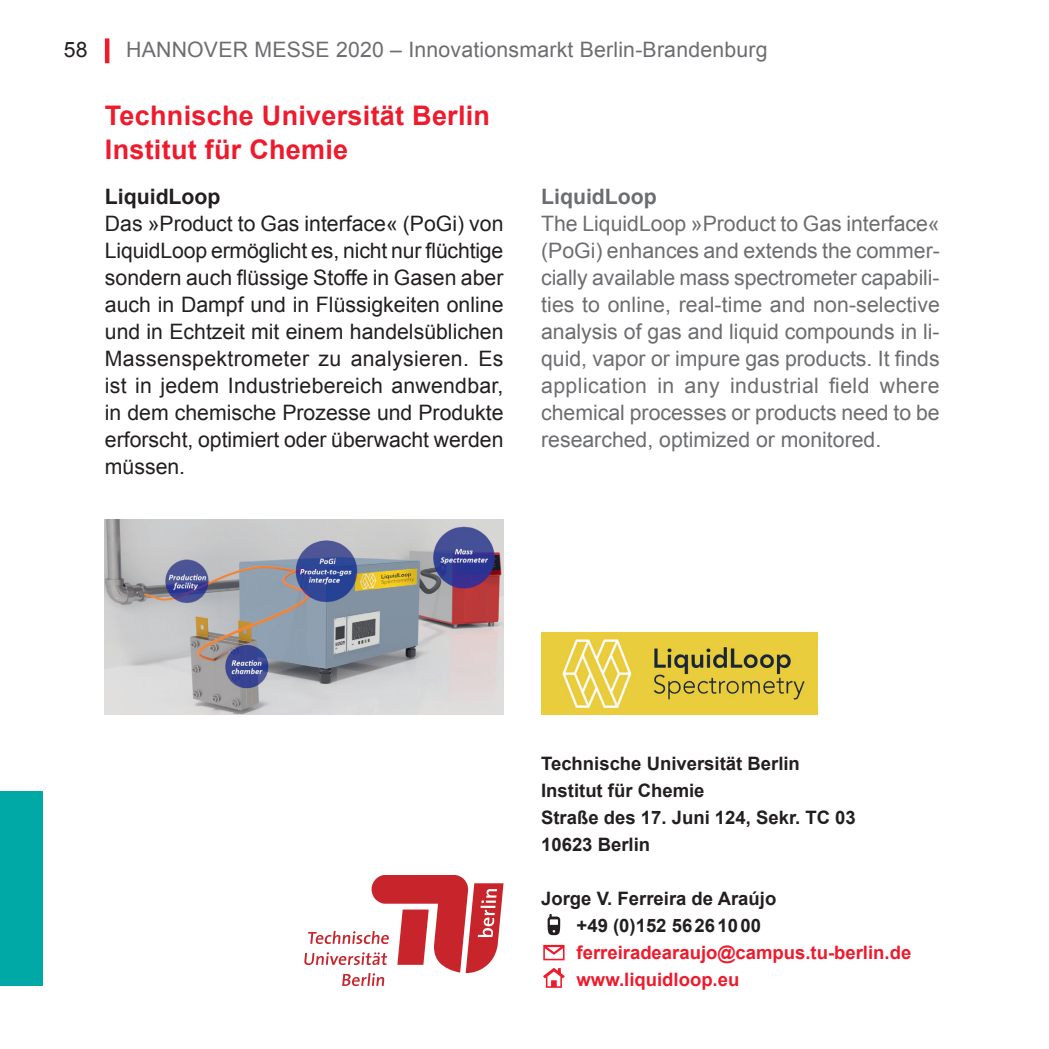
<style>
.page{position:relative;width:1049px;height:1049px;background:#fff}
.page>*{position:absolute;margin:0;border:0;box-sizing:border-box;transform-origin:0 0}
.t1{font:700 27px/34.2px "Arial";letter-spacing:.01em;color:#ee1b2d}
.t2{font:21.25px/27px "Arial";letter-spacing:.01em;color:#6c6d70;text-align:justify}
.t3{font:21.25px/27px "Arial";color:#231f20;text-align:justify}
.t4{font:700 21.25px "Arial";color:#231f20}
.t5{font:700 21.25px "Arial";color:#6c6d70}
.t6{font:700 18.5px/27px "Arial";color:#231f20}
.t7{font:700 18.5px/27px "Arial";color:#ee1b2d}
</style>
<div class="page">
<img style="left:104px;top:38px;width:6px;height:26px">
<hr style="left:105px;top:38px;width:4px;height:25px;background:#ee1b2d">
<div style="left:0;top:791px;width:43px;height:195px;background:#00a9a5"></div>
<svg style="left:304px;top:875px;width:199px;height:111px"></svg>
<svg style="left:548px;top:914px;width:12px;height:21px"></svg>
<svg style="left:543px;top:945px;width:21px;height:15px"></svg>
<svg style="left:543px;top:968px;width:22px;height:20px"></svg>
<img style="left:105px;top:519px;width:398px;height:195px">
<img style="left:541px;top:633px;width:277px;height:81px">
<p class="t3" style="left:64px;top:37px;width:25px">58</p>
<p class="t2" style="left:126px;top:37px;width:643px">HANNOVER MESSE 2020 – Innovationsmarkt Berlin-Brandenburg</p>
<p class="t1" style="left:105px;top:99px;width:387px">Technische Universität Berlin<br>Institut für Chemie</p>
<p class="t4" style="left:105px;top:183px;width:117px">LiquidLoop</p>
<p class="t3" style="left:105px;top:210px;width:400px">Das »Product to Gas interface« (PoGi) von LiquidLoop ermöglicht es, nicht nur flüchtige sondern auch flüssige Stoffe in Gasen aber auch in Dampf und in Flüssigkeiten online und in Echtzeit mit einem handelsüblichen Massenspektrometer zu analysieren. Es ist in jedem Industriebereich anwendbar, in dem chemische Prozesse und Produkte erforscht, optimiert oder überwacht werden müssen.</p>
<p class="t5" style="left:541px;top:183px;width:117px">LiquidLoop</p>
<p class="t2" style="left:541px;top:210px;width:400px">The LiquidLoop »Product to Gas interface« (PoGi) enhances and extends the commer&shy;cially available mass spectrometer capabili&shy;ties to online, real-time and non-selective analysis of gas and liquid compounds in li&shy;quid, vapor or impure gas products. It finds application in any industrial field where chemical processes or products need to be researched, optimized or monitored.</p>
<p class="t6" style="left:541px;top:751px;width:316px">Technische Universität Berlin<br>Institut für Chemie<br>Straße des 17. Juni 124, Sekr. TC 03<br>10623 Berlin</p>
<p class="t6" style="left:576px;top:886px;width:201px;text-indent:-35px">Jorge V. Ferreira de Araújo +49 (0)152 56 26 10 00</p>
<p class="t7" style="left:576px;top:940px;width:336px">ferreiradearaujo@campus.tu-berlin.de www.liquidloop.eu</p>
</div>
